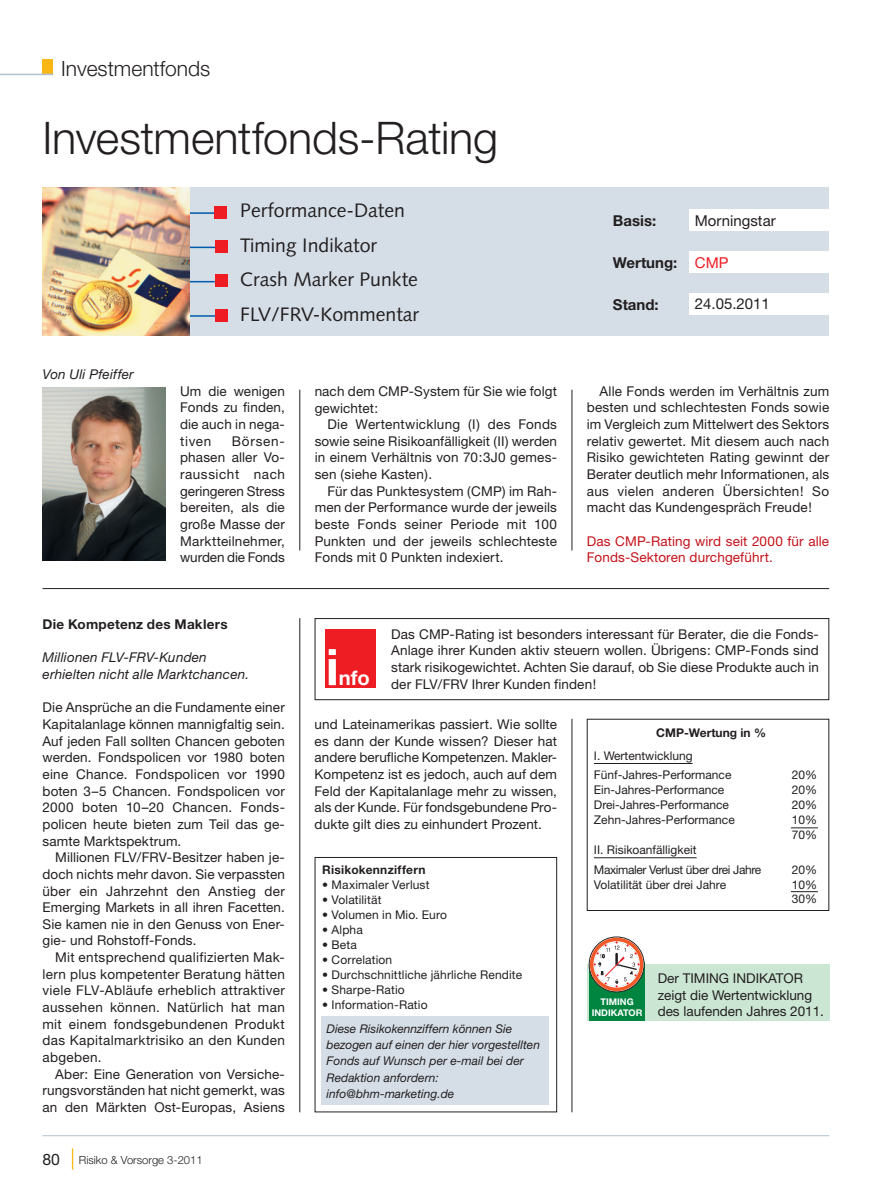
<style>
.page{position:relative;width:893px;height:1191px;background:#fff}
.page>*{position:absolute;margin:0;border:0;box-sizing:border-box;transform-origin:0 0}
.t1{font:700 50.55px "Helvetica Neue";color:#fff}
.t2{font:300 45px "Helvetica Neue";letter-spacing:-.005em;color:#231f20}
.t3{font:300 21px "Helvetica Neue";color:#231f20}
.t4{font:19.5px/34.5px "Syntax";color:#231f20}
.t5{font:15px "Helvetica Neue";color:#231f20}
.t6{font:700 15px "Helvetica Neue";color:#231f20}
.t7{font:15px "Helvetica Neue";color:#ee1d23}
.t8{font:13.5px/16.6px "Helvetica Neue";letter-spacing:.01em;color:#231f20;text-align:justify}
.t9{font:italic 13.5px/16.6px "Helvetica Neue";letter-spacing:.01em;color:#231f20}
.t10{font:13.5px/16.8px "Helvetica Neue";letter-spacing:.01em;color:#c4121a}
.t11{font:700 13.5px "Helvetica Neue";letter-spacing:.02em;color:#231f20}
.t12{font:12px/19.2px "Helvetica Neue";color:#231f20}
.t13{font:italic 12px/16.2px "Helvetica Neue";color:#231f20}
.t14{font:12px/19.2px "Helvetica Neue";letter-spacing:-.03em;color:#231f20}
.t15{font:700 12px "Helvetica Neue";letter-spacing:.015em;color:#231f20}
.t16{font:300 11.25px "Helvetica Neue";color:#231f20}
.t17{font:700 9.15px/11.1px "Helvetica Neue";color:#fff;text-align:center}
.s1{font-weight:400;font-size:15.75px}
</style>
<div class="page">
<hr style="left:43px;top:1135px;width:786px;height:1px;background:#b0c2d2">
<svg style="left:72px;top:1148px;width:1px;height:21px"></svg>
<div style="left:43px;top:60px;width:10px;height:14px;background:#f9b614"></div>
<hr style="left:0;top:74px;width:53px;height:1px;background:#b0c2d2">
<div style="left:43px;top:187px;width:786px;height:149px;background:#d5dee7"></div>
<div style="left:689px;top:209px;width:142px;height:21px;background:#fff"></div>
<div style="left:689px;top:251px;width:142px;height:22px;background:#fff"></div>
<div style="left:689px;top:293px;width:142px;height:21px;background:#fff"></div>
<hr style="left:180px;top:212px;width:34px;height:2px;background:#015aaa">
<hr style="left:185px;top:247px;width:30px;height:1px;background:#015aaa">
<hr style="left:182px;top:281px;width:33px;height:1px;background:#015aaa">
<div style="left:214px;top:206px;width:13px;height:13px;background:#ee1d23"></div>
<div style="left:215px;top:240px;width:13px;height:13px;background:#ee1d23"></div>
<div style="left:215px;top:274px;width:12px;height:13px;background:#ee1d23"></div>
<hr style="left:186px;top:315px;width:29px;height:2px;background:#015aaa">
<div style="left:215px;top:309px;width:13px;height:13px;background:#ee1d23"></div>
<img style="left:43px;top:187px;width:146px;height:149px">
<hr style="left:299px;top:390px;width:1px;height:160px;background:#231f20">
<hr style="left:572px;top:390px;width:1px;height:160px;background:#231f20">
<hr style="left:299px;top:618px;width:1px;height:494px;background:#231f20">
<img style="left:43px;top:387px;width:122px;height:173px">
<div style="left:587px;top:964px;width:242px;height:56px;background:#cbe6d3"></div>
<div style="left:589px;top:961px;width:56px;height:59px;background:#008540"></div>
<div style="left:589px;top:936px;width:55px;height:56px;border:1px solid #231f20;border-radius:50%"></div>
<div style="left:590px;top:937px;width:53px;height:54px;border:3px solid #f15a28;border-radius:50%"></div>
<svg style="left:594px;top:941px;width:45px;height:46px"></svg>
<div style="left:315px;top:618px;width:514px;height:82px;border:1px solid #231f20"></div>
<div style="left:326px;top:629px;width:50px;height:58px;background:#ee1d23"></div>
<hr style="left:594px;top:763px;width:99px;height:1px;background:#231f20">
<hr style="left:594px;top:857px;width:103px;height:1px;background:#231f20">
<div style="left:587px;top:719px;width:242px;height:192px;border:1px solid #231f20"></div>
<svg style="left:791px;top:827px;width:27px;height:1px"></svg>
<svg style="left:791px;top:891px;width:27px;height:1px"></svg>
<div style="left:322px;top:1016px;width:227px;height:89px;background:#d5dee7"></div>
<div style="left:315px;top:857px;width:242px;height:255px;border:1px solid #231f20"></div>
<hr style="left:43px;top:588px;width:786px;height:1px;background:#231f20">
<hr style="left:572px;top:719px;width:1px;height:393px;background:#231f20">
<h3 class="t3" style="left:61px;top:61px;width:151px">Investmentfonds</h3>
<h2 class="t2" style="left:43px;top:122px;width:457px">Investmentfonds-Rating</h2>
<p class="t9" style="left:43px;top:367px;width:93px">Von Uli Pfeiffer</p>
<h3 class="t4" style="left:240px;top:195px;width:180px">Performance-Daten<br>Timing Indikator<br>Crash Marker Punkte<br>FLV/FRV-Kommentar</h3>
<p class="t8" style="left:180px;top:384px;width:106px">Um die wenigen Fonds zu fin den, die auch in nega&shy;tiven</p>
<p class="t8" style="left:180px;top:434px;width:106px;text-indent:52px">Börsen&shy;phasen aller Vo&shy;raussicht nach ge rin geren Stress be reiten, als die große Masse der Markt teil neh mer, wur den die Fonds</p>
<p class="t8" style="left:315px;top:384px;width:244px">nach dem CMP-System für Sie wie folgt ge wichtet:</p>
<p class="t8" style="left:315px;top:417px;width:244px;text-indent:13px">Die Wertent wick lung (I) des Fonds sowie seine Risiko anfälligkeit (II) wer den in einem Verhältnis von 70:3J0 gemes&shy;sen (siehe Kasten).</p>
<p class="t8" style="left:315px;top:484px;width:244px;text-indent:13px">Für das Punktesystem (CMP) im Rah&shy;men der Performance wurde der jeweils beste Fonds seiner Periode mit 100<br>Punkten und der jeweils schlechteste Fonds mit 0 Punkten indexiert.</p>
<p class="t6" style="left:613px;top:215px;width:45px">Basis:</p>
<p class="t6" style="left:613px;top:257px;width:66px">Wertung:</p>
<p class="t6" style="left:613px;top:299px;width:47px">Stand:</p>
<p class="t5" style="left:695px;top:215px;width:82px">Morningstar</p>
<p class="t7" style="left:695px;top:257px;width:35px">CMP</p>
<p class="t5" style="left:695px;top:298px;width:77px">24.05.2011</p>
<p class="t8" style="left:587px;top:384px;width:244px;text-indent:13px">Alle Fonds wer den im Verhältnis zum besten und schlech testen Fonds sowie im Vergleich zum Mittelwert des Sektors relativ gewertet. Mit diesem auch nach Risiko ge wich teten Rating gewinnt der Berater deutlich mehr Infor mationen, als aus vielen anderen Übersichten! So macht das Kunden gespräch Freude!</p>
<p class="t10" style="left:587px;top:534px;width:244px">Das CMP-Rating wird seit 2000 für alle<br>Fonds-Sektoren durchgeführt.</p>
<p class="t11" style="left:43px;top:619px;width:187px">Die Kompetenz des Maklers</p>
<p class="t9" style="left:43px;top:650px;width:208px">Millionen FLV-FRV-Kunden erhielten nicht alle Marktchancen.</p>
<p class="t8" style="left:43px;top:700px;width:244px">Die Ansprüche an die Fundamente einer Kapitalanlage können mannigfaltig sein.<br>Auf jeden Fall sollten Chancen geboten werden. Fondspolicen vor 1980 boten eine Chance. Fondspolicen vor 1990 boten 3–5 Chancen. Fondspolicen vor 2000 bo ten 10–20 Chancen. Fonds&shy;policen heute bieten zum Teil das ge&shy;samte Markt spektrum.</p>
<p class="t8" style="left:43px;top:850px;width:244px;text-indent:13px">Millionen FLV/FRV-Besitzer haben je&shy;doch nichts mehr davon. Sie verpassten über ein Jahrzehnt den Anstieg der Emerging Markets in all ihren Facetten.<br>Sie kamen nie in den Genuss von Ener&shy;gie- und Rohstoff-Fonds.</p>
<p class="t8" style="left:43px;top:950px;width:244px;text-indent:13px">Mit entsprechend qualifizierten Mak&shy;lern plus kompetenter Beratung hätten viele FLV-Abläufe erheblich attraktiver aus sehen können. Natürlich hat man mit einem fondsgebundenen Produkt das Kapital markt risiko an den Kunden abge ben.</p>
<p class="t8" style="left:43px;top:1066px;width:244px;text-indent:13px">Aber: Eine Generation von Versiche&shy;rungsvorständen hat nicht gemerkt, was an den Märkten Ost-Europas, Asiens</p>
<p class="t16" style="left:43px;top:1155px;width:162px"><span class="s1">80</span> Risiko &amp; Vorsorge 3-2011</p>
<p class="t8" style="left:391px;top:627px;width:429px">Das CMP-Rating ist be sonders interessant für Be rater, die die Fonds-An lage ihrer Kunden aktiv steu ern wollen. Übrigens: CMP-Fonds sind stark risikogewichtet. Achten Sie darauf, ob Sie diese Produkte auch in</p>
<h1 class="t1" style="left:326px;top:649px;width:15px">i</h1>
<p class="t8" style="left:339px;top:676px;width:259px"><sup>n</sup> <sup>fo</sup> der FLV/FRV Ihrer Kunden finden!</p>
<p class="t8" style="left:315px;top:717px;width:244px">und Lateinamerikas passiert. Wie sollte es dann der Kunde wissen? Dieser hat andere berufliche Kompetenzen. Makler-Kompetenz ist es jedoch, auch auf dem Feld der Kapitalanlage mehr zu wissen, als der Kunde. Für fondsgebundene Pro&shy;dukte gilt dies zu einhundert Prozent.</p>
<p class="t15" style="left:322px;top:865px;width:105px">Risikokennziffern</p>
<p class="t12" style="left:322px;top:876px;width:109px">• Maximaler Verlust</p>
<p class="t12" style="left:322px;top:891px;width:61px">• Volatilität</p>
<p class="t12" style="left:322px;top:906px;width:126px">• Volumen in Mio. Euro</p>
<p class="t12" style="left:322px;top:921px;width:42px">• Alpha</p>
<p class="t12" style="left:322px;top:936px;width:36px">• Beta</p>
<p class="t12" style="left:322px;top:951px;width:72px">• Correlation</p>
<p class="t12" style="left:322px;top:966px;width:201px">• Durchschnittliche jährliche Rendite</p>
<p class="t12" style="left:322px;top:981px;width:84px">• Sharpe-Ratio</p>
<p class="t12" style="left:322px;top:996px;width:107px">• Information-Ratio</p>
<p class="t13" style="left:327px;top:1021px;width:215px">Diese Risikokennziffern können Sie<br>be zo gen auf einen der hier vorgestellten<br>Fonds auf Wunsch per e-mail bei der<br>Redaktion anfordern: info@bhm-marketing.de</p>
<p class="t15" style="left:656px;top:728px;width:111px">CMP-Wertung in %</p>
<p class="t12" style="left:594px;top:747px;width:139px">I. Wertentwicklung<br>Fünf-Jahres-Performance</p>
<p class="t12" style="left:792px;top:766px;width:27px">20%</p>
<p class="t12" style="left:594px;top:781px;width:132px">Ein-Jahres-Performance</p>
<p class="t12" style="left:792px;top:781px;width:27px">20%</p>
<p class="t12" style="left:594px;top:796px;width:137px">Drei-Jahres-Performance</p>
<p class="t12" style="left:792px;top:796px;width:27px">20%</p>
<p class="t12" style="left:594px;top:811px;width:142px">Zehn-Jahres-Performance</p>
<p class="t12" style="left:792px;top:814px;width:27px;line-height:15px">10%<br>70%</p>
<p class="t14" style="left:594px;top:841px;width:169px">II. Risikoanfälligkeit<br>Maximaler Verlust über drei Jahre</p>
<p class="t12" style="left:792px;top:861px;width:27px">20%</p>
<p class="t12" style="left:594px;top:876px;width:134px">Volatilität über drei Jahre</p>
<p class="t12" style="left:792px;top:878px;width:27px;line-height:14.2px">10%<br>30%</p>
<p class="t17" style="left:592px;top:996px;width:52px">TIMING<br>INDIKATOR</p>
<p class="t8" style="left:658px;top:972px;width:168px;line-height:16.2px;text-align:left">Der TIMING INDIKATOR zeigt die Wertentwicklung des laufenden Jahres 2011.</p>
</div>
